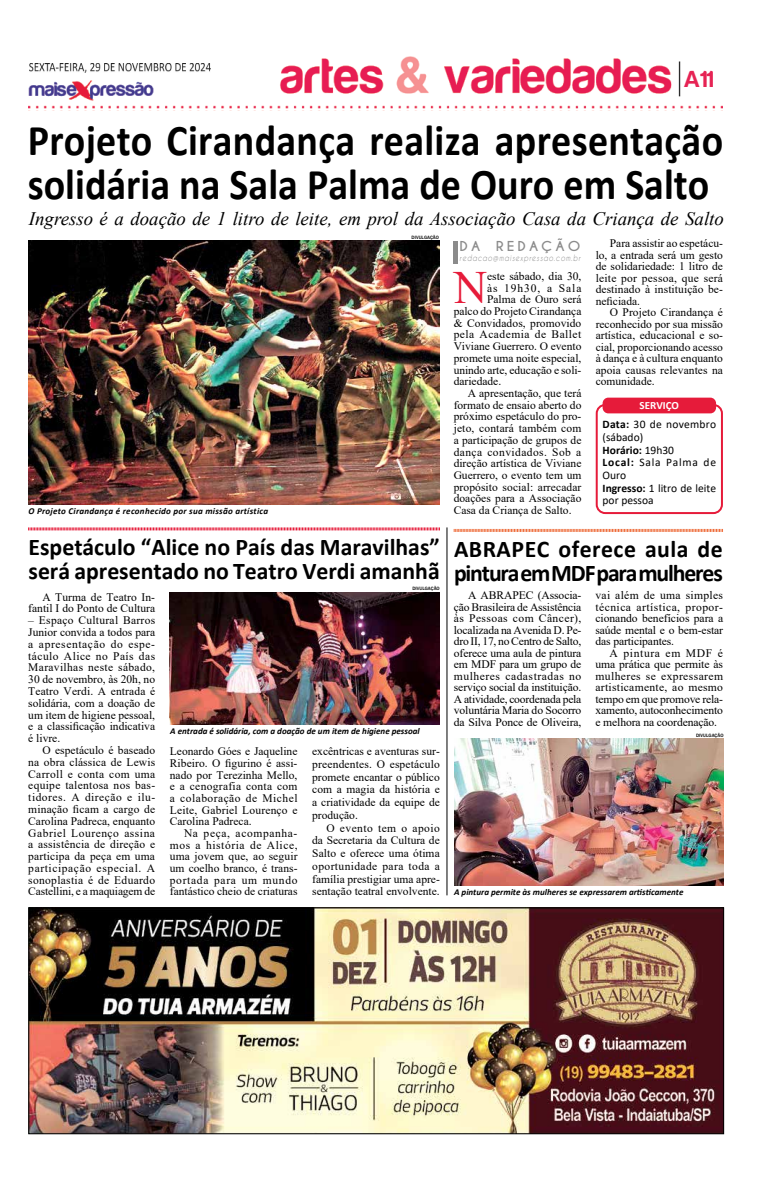
<style>
.page{position:relative;width:780px;height:1191px;background:#fff}
.page>*{position:absolute;margin:0;border:0;box-sizing:border-box;transform-origin:0 0}
.t1{font:46.2px "Times New Roman";color:#e61b3a}
.t2{font:700 44px/44px "Calibri";letter-spacing:.005em;color:#000;scale:.91 1}
.t3{font:700 24px/24px "Calibri";color:#000}
.t4{font:700 24px/24px "Calibri";letter-spacing:-.05em;color:#000}
.t5{font:24px "Harabara";color:#e62354}
.t6{font:italic 19px "Times New Roman";color:#000}
.t7{font:700 12.9px "Caviar Dreams";letter-spacing:.22em;color:#8b8b8b;scale:1.07 1}
.t8{font:11.5px/11.5px "Times New Roman";color:#000;text-align:justify}
.t9{font:11.5px/12.7px "Calibri";color:#000}
.t10{font:11.5px "Times New Roman";letter-spacing:.04em;color:#000}
.t11{font:11.5px "Times New Roman";letter-spacing:.08em;color:#000}
.t12{font:700 11px "Calibri";color:#fff}
.t13{font:italic 700 9px "Calibri";color:#000}
.t14{font:italic 700 9px "Calibri";letter-spacing:.03em;color:#000}
.t15{font:italic 8.3px "Caviar Dreams";letter-spacing:.11em;color:#8b8b8b;scale:.83 1}
.t16{font:500 4.9px "Franklin Gothic";color:#000}
.s1{font-weight:700}
</style>
<div class="page">
<img style="left:28px;top:57px;width:694px;height:54px">
<img style="left:29px;top:64px;width:181px;height:8px">
<img style="left:28px;top:241px;width:411px;height:263px">
<hr style="left:453px;top:241px;width:4px;height:22px;background:#8b8b8b">
<div style="left:595px;top:404px;width:128px;height:110px;border:2px solid #e61b3a;border-radius:9px"></div>
<div style="left:602px;top:397px;width:114px;height:16px;background:#e61b3a;border-radius:6px"></div>
<svg style="left:28px;top:527px;width:412px;height:4px;background:#f28c9b"></svg>
<img style="left:170px;top:592px;width:269px;height:132px">
<svg style="left:454px;top:529px;width:269px;height:3px"></svg>
<hr style="left:447px;top:527px;width:1px;height:368px;background:#000">
<img style="left:454px;top:738px;width:269px;height:148px">
<img style="left:30px;top:909px;width:692px;height:223px">
<div style="left:28px;top:907px;width:696px;height:227px;border:1px solid #000"></div>
<h3 class="t5" style="left:684px;top:67px;width:31px">A11</h3>
<h2 class="t2" style="left:28px;top:118px;width:765px">Projeto Cirandança realiza apresentação solidária na Sala Palma de Ouro em Salto</h2>
<h3 class="t6" style="left:29px;top:206px;width:696px">Ingresso é a doação de 1 litro de leite, em prol da Associação Casa da Criança de Salto</h3>
<p class="t16" style="left:411px;top:234px;width:29px">DIVULGAÇÃO</p>
<p class="t7" style="left:459px;top:238px;width:114px">DA REDAÇÃO</p>
<p class="t15" style="left:459px;top:253px;width:147px">redacao@maisexpressao.com.br</p>
<h1 class="t1" style="left:453px;top:255px;width:35px">N</h1>
<p class="t8" style="left:487px;top:270px;width:96px">este sábado, dia 30,</p>
<p class="t8" style="left:595px;top:237px;width:129px;text-indent:14px">Para assistir ao espetácu&shy;lo, a entrada será um gesto de solidariedade: 1 litro de leite por pessoa, que será destinado à instituição be&shy;neficiada.</p>
<p class="t8" style="left:595px;top:306px;width:129px;text-indent:14px">O Projeto Cirandança é reconhecido por sua missão artística, educacional e so&shy;cial, proporcionando acesso à dança e à cultura enquanto apoia causas relevantes na comunidade.</p>
<p class="t12" style="left:639px;top:397px;width:41px">SERVIÇO</p>
<p class="t9" style="left:602px;top:418px;width:115px"><span class="s1">Data:</span> 30 de novembro (sábado)<br><span class="s1">Horário:</span> 19h30<br><span class="s1">Local:</span> Sala Palma de<br>Ouro<br><span class="s1">Ingresso:</span> 1 litro de leite por pessoa</p>
<p class="t11" style="left:487px;top:280px;width:96px">às 19h30, a Sala</p>
<p class="t8" style="left:487px;top:293px;width:96px">Palma de Ouro será</p>
<p class="t8" style="left:453px;top:305px;width:129px">palco do Projeto Cirandança</p>
<p class="t8" style="left:453px;top:317px;width:129px">&amp; Convidados, promovido</p>
<p class="t10" style="left:453px;top:326px;width:129px">pela Academia de Ballet</p>
<p class="t8" style="left:453px;top:340px;width:129px">Viviane Guerrero. O evento</p>
<p class="t8" style="left:453px;top:352px;width:129px">promete uma noite especial,</p>
<p class="t8" style="left:453px;top:363px;width:129px">unindo arte, educação e soli-</p>
<p class="t8" style="left:453px;top:375px;width:49px">dariedade.</p>
<p class="t8" style="left:468px;top:387px;width:115px">A apresentação, que terá</p>
<p class="t8" style="left:453px;top:399px;width:129px">formato de ensaio aberto do</p>
<p class="t8" style="left:453px;top:410px;width:129px">próximo espetáculo do pro-</p>
<p class="t8" style="left:453px;top:422px;width:129px">jeto, contará também com</p>
<p class="t8" style="left:453px;top:434px;width:129px">a participação de grupos de</p>
<p class="t10" style="left:453px;top:443px;width:129px">dança convidados. Sob a</p>
<p class="t8" style="left:453px;top:457px;width:129px">direção artística de Viviane</p>
<p class="t8" style="left:453px;top:469px;width:129px">Guerrero, o evento tem um</p>
<p class="t8" style="left:453px;top:481px;width:129px">propósito social: arrecadar</p>
<p class="t8" style="left:453px;top:492px;width:129px">doações para a Associação</p>
<p class="t8" style="left:453px;top:504px;width:119px">Casa da Criança de Salto.</p>
<p class="t14" style="left:28px;top:505px;width:241px">O Projeto Cirandança é reconhecido por sua missão artística</p>
<h3 class="t3" style="left:29px;top:535px;width:413px">Espetáculo “Alice no País das Maravilhas” será apresentado no Teatro Verdi amanhã</h3>
<p class="t8" style="left:28px;top:590px;width:128px;line-height:11.8px;text-align:right">A Turma de Teatro In&shy;fantil I do Ponto de Cultura</p>
<p class="t8" style="left:28px;top:614px;width:128px;line-height:11.8px">– Espaço Cultural Barros Junior convida a todos para a apresentação do espe&shy;táculo Alice no País das Maravilhas neste sábado, 30 de novembro, às 20h, no Teatro Verdi. A entrada é solidária, com a doação de um item de higiene pessoal, e a classificação indicativa é livre.</p>
<p class="t8" style="left:28px;top:744px;width:128px;line-height:11.8px;text-indent:14px">O espetáculo é baseado na obra clássica de Lewis Carroll e conta com uma equipe talentosa nos bas&shy;tidores. A direção e ilu&shy;minação ficam a cargo de Carolina Padreca, enquanto Gabriel Lourenço assina a assistência de direção e participa da peça em uma participação especial. A sonoplastia é de Eduardo Castellini, e a maquiagem de</p>
<p class="t8" style="left:170px;top:745px;width:129px">Leonardo Góes e Jaqueline Ribeiro. O figurino é assi&shy;nado por Terezinha Mello, e a cenografia conta com a colaboração de Michel Leite, Gabriel Lourenço e Carolina Padreca.</p>
<p class="t16" style="left:412px;top:586px;width:29px">DIVULGAÇÃO</p>
<p class="t13" style="left:170px;top:724px;width:251px">A entrada é solidária, com a doação de um item de higiene pessoal</p>
<p class="t8" style="left:312px;top:744px;width:129px;line-height:12.7px">excêntricas e aventuras sur&shy;preendentes. O espetáculo promete encantar o público com a magia da história e a criatividade da equipe de produção.</p>
<p class="t8" style="left:312px;top:821px;width:129px;line-height:12.7px;text-indent:14px">O evento tem o apoio da Secretaria da Cultura de Salto e oferece uma ótima oportunidade para toda a família prestigiar uma apre&shy;sentação teatral envolvente.</p>
<p class="t8" style="left:170px;top:827px;width:129px;text-indent:14px">Na peça, acompanha&shy;mos a história de Alice, uma jovem que, ao seguir um coelho branco, é trans&shy;portada para um mundo fantástico cheio de criaturas</p>
<h3 class="t4" style="left:454px;top:536px;width:270px">ABRAPEC oferece aula de pintura em MDF para mulheres</h3>
<p class="t8" style="left:454px;top:589px;width:129px;text-indent:14px">A ABRAPEC (Associa&shy;ção Brasileira de Assistência às Pessoas com Câncer), localizada na Avenida D. Pe&shy;dro II, 17, no Centro de Salto, oferece uma aula de pintura em MDF para um grupo de mulheres cadastradas no serviço social da instituição.<br>A atividade, coordenada pela voluntária Maria do Socorro da Silva Ponce de Oliveira,</p>
<p class="t8" style="left:595px;top:589px;width:129px">vai além de uma simples técnica artística, propor&shy;cionando benefícios para a saúde mental e o bem-estar das participantes.</p>
<p class="t8" style="left:595px;top:647px;width:129px;text-indent:14px">A pintura em MDF é uma prática que permite às mulheres se expressarem artisticamente, ao mesmo tempo em que promove rela&shy;xamento, autoconhecimento e melhora na coordenação.</p>
<p class="t16" style="left:696px;top:733px;width:29px">DIVULGAÇÃO</p>
<p class="t13" style="left:454px;top:886px;width:231px">A pintura permite às mulheres se expressarem artisticamente</p>
</div>
